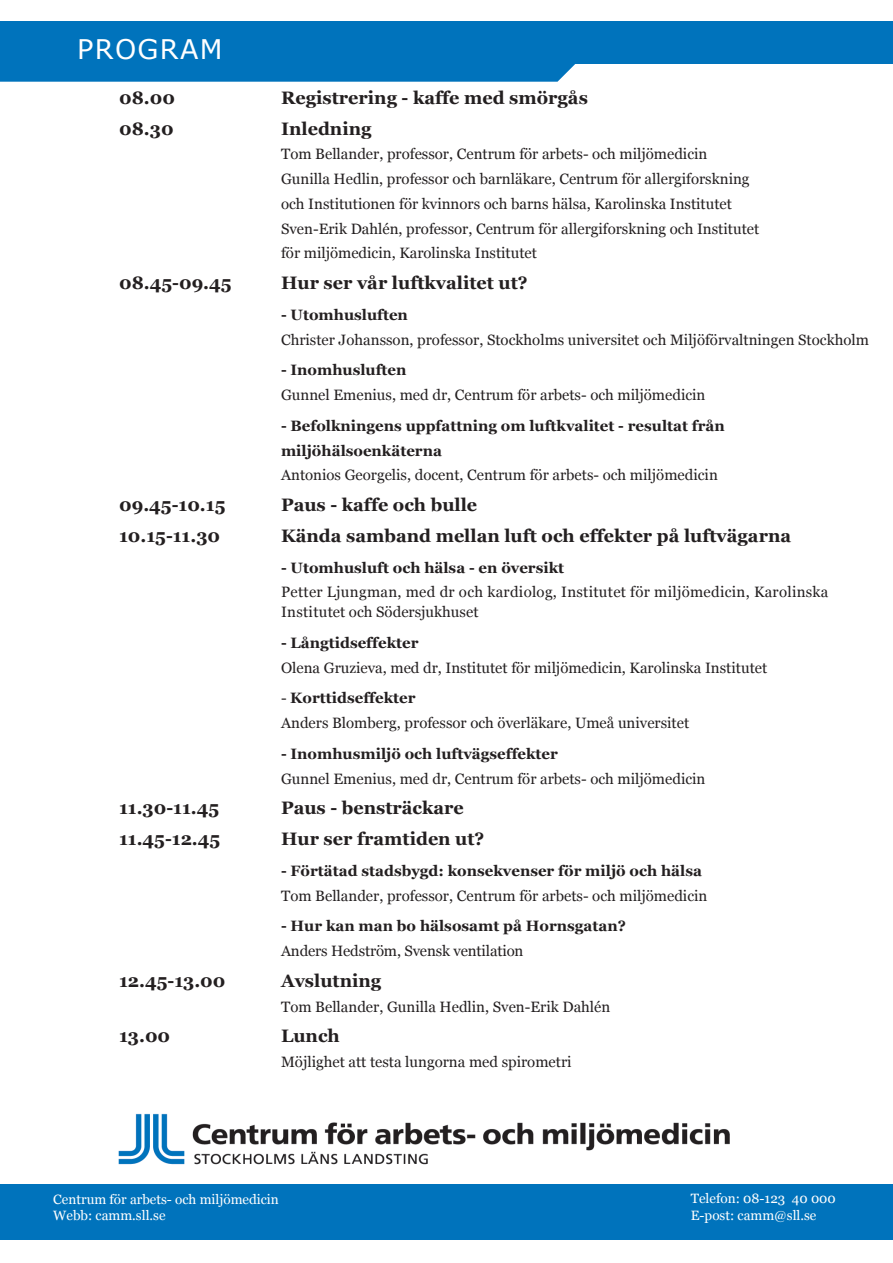
<style>
.page{position:relative;width:893px;height:1263px;background:#fff}
.page>*{position:absolute;margin:0;border:0;box-sizing:border-box;transform-origin:0 0}
.INBJUDAN{font:27px "Verdana";letter-spacing:.05em;color:#fff}
.Programtext{font:700 18px "Georgia";color:#231f20}
.Programtext-2{font:15px "Georgia";color:#231f20}
.Programtext-3{font:700 15px "Georgia";color:#231f20}
.Programtext-4{font:15px/19.5px "Georgia";letter-spacing:.02em;color:#231f20}
.Adresstext{font:13.5px "Georgia";color:#fff}
.s1{font-weight:400}
</style>
<div class="page">
<div style="left:0;top:1184px;width:893px;height:55px;background:#0073bc"></div>
<img style="left:118px;top:1113px;width:612px;height:52px">
<svg style="left:0;top:64px;width:575px;height:18px"></svg>
<div style="left:0;top:21px;width:893px;height:43px;background:#0073bc"></div>
<p class="INBJUDAN" style="left:77px;top:31px;width:147px">PROGRAM</p>
<p class="Programtext" style="left:119px;top:86px;width:57px">08.00</p>
<p class="Programtext" style="left:281px;top:86px;width:308px">Registrering - kaffe med smörgås</p>
<p class="Programtext" style="left:119px;top:117px;width:56px">08.30</p>
<p class="Programtext" style="left:281px;top:117px;width:92px">Inledning</p>
<p class="Programtext-2" style="left:281px;top:145px;width:428px">Tom Bellander, professor, Centrum för arbets- och miljömedicin</p>
<p class="Programtext-2" style="left:281px;top:170px;width:470px">Gunilla Hedlin, professor och barnläkare, Centrum för allergiforskning</p>
<p class="Programtext-2" style="left:281px;top:195px;width:452px">och Institutionen för kvinnors och barns hälsa, Karolinska Institutet</p>
<p class="Programtext-2" style="left:281px;top:219px;width:480px">Sven-Erik Dahlén, professor, Centrum för allergiforskning och Institutet</p>
<p class="Programtext-2" style="left:281px;top:244px;width:257px">för miljömedicin, Karolinska Institutet</p>
<p class="Programtext" style="left:119px;top:271px;width:114px">08.45-09.45</p>
<p class="Programtext" style="left:281px;top:271px;width:248px">Hur ser vår luftkvalitet ut?</p>
<p class="Programtext-3" style="left:281px;top:305px;width:128px">- Utomhusluften</p>
<p class="Programtext-2" style="left:281px;top:330px;width:589px">Christer Johansson, professor, Stockholms universitet och Miljöförvaltningen Stockholm</p>
<p class="Programtext-3" style="left:281px;top:361px;width:127px">- Inomhusluften</p>
<p class="Programtext-2" style="left:281px;top:386px;width:426px">Gunnel Emenius, med dr, Centrum för arbets- och miljömedicin</p>
<p class="Programtext-3" style="left:281px;top:416px;width:445px">- Befolkningens uppfattning om luftkvalitet - resultat från</p>
<p class="Programtext-3" style="left:281px;top:441px;width:162px">miljöhälsoenkäterna</p>
<p class="Programtext-2" style="left:281px;top:466px;width:438px">Antonios Georgelis, docent, Centrum för arbets- och miljömedicin</p>
<p class="Programtext" style="left:119px;top:493px;width:108px">09.45-10.15</p>
<p class="Programtext" style="left:281px;top:493px;width:198px">Paus - kaffe och bulle</p>
<p class="Programtext" style="left:119px;top:524px;width:103px">10.15-11.30</p>
<p class="Programtext" style="left:281px;top:524px;width:512px">Kända samband mellan luft och effekter på luftvägarna</p>
<p class="Programtext-3" style="left:281px;top:558px;width:285px">- Utomhusluft och hälsa - en översikt</p>
<p class="Programtext-4" style="left:281px;top:583px;width:549px">Petter Ljungman, med dr och kardiolog, Institutet för miljömedicin, Karolinska<br>Institutet och Södersjukhuset</p>
<p class="Programtext-3" style="left:281px;top:633px;width:139px">- Långtidseffekter</p>
<p class="Programtext-2" style="left:281px;top:658px;width:488px">Olena Gruzieva, med dr, Institutet för miljömedicin, Karolinska Institutet</p>
<p class="Programtext-3" style="left:281px;top:688px;width:136px"><span class="s1">-</span> Korttidseffekter</p>
<p class="Programtext-2" style="left:281px;top:714px;width:410px">Anders Blomberg, professor och överläkare, Umeå universitet</p>
<p class="Programtext-3" style="left:281px;top:744px;width:278px">- Inomhusmiljö och luftvägseffekter</p>
<p class="Programtext-2" style="left:281px;top:769px;width:426px">Gunnel Emenius, med dr, Centrum för arbets- och miljömedicin</p>
<p class="Programtext" style="left:119px;top:796px;width:102px">11.30-11.45</p>
<p class="Programtext" style="left:281px;top:796px;width:184px">Paus - bensträckare</p>
<p class="Programtext" style="left:119px;top:827px;width:103px">11.45-12.45</p>
<p class="Programtext" style="left:281px;top:827px;width:205px">Hur ser framtiden ut?</p>
<p class="Programtext-3" style="left:281px;top:861px;width:422px">- Förtätad stadsbygd: konsekvenser för miljö och hälsa</p>
<p class="Programtext-2" style="left:281px;top:886px;width:428px">Tom Bellander, professor, Centrum för arbets- och miljömedicin</p>
<p class="Programtext-3" style="left:281px;top:916px;width:346px">- Hur kan man bo hälsosamt på Hornsgatan?</p>
<p class="Programtext-2" style="left:281px;top:942px;width:244px">Anders Hedström, Svensk ventilation</p>
<p class="Programtext" style="left:119px;top:969px;width:108px">12.45-13.00</p>
<p class="Programtext" style="left:281px;top:969px;width:102px">Avslutning</p>
<p class="Programtext-2" style="left:281px;top:997px;width:331px">Tom Bellander, Gunilla Hedlin, Sven-Erik Dahlén</p>
<p class="Programtext" style="left:119px;top:1024px;width:53px">13.00</p>
<p class="Programtext" style="left:281px;top:1024px;width:60px">Lunch</p>
<p class="Programtext-2" style="left:281px;top:1053px;width:292px">Möjlighet att testa lungorna med spirometri</p>
<p class="Adresstext" style="left:53px;top:1191px;width:227px">Centrum för arbets- och miljömedicin</p>
<p class="Adresstext" style="left:53px;top:1208px;width:114px">Webb: camm.sll.se</p>
<p class="Adresstext" style="left:691px;top:1191px;width:147px">Telefon: 08-123 40 000</p>
<p class="Adresstext" style="left:691px;top:1207px;width:127px">E-post: camm@sll.se</p>
</div>
